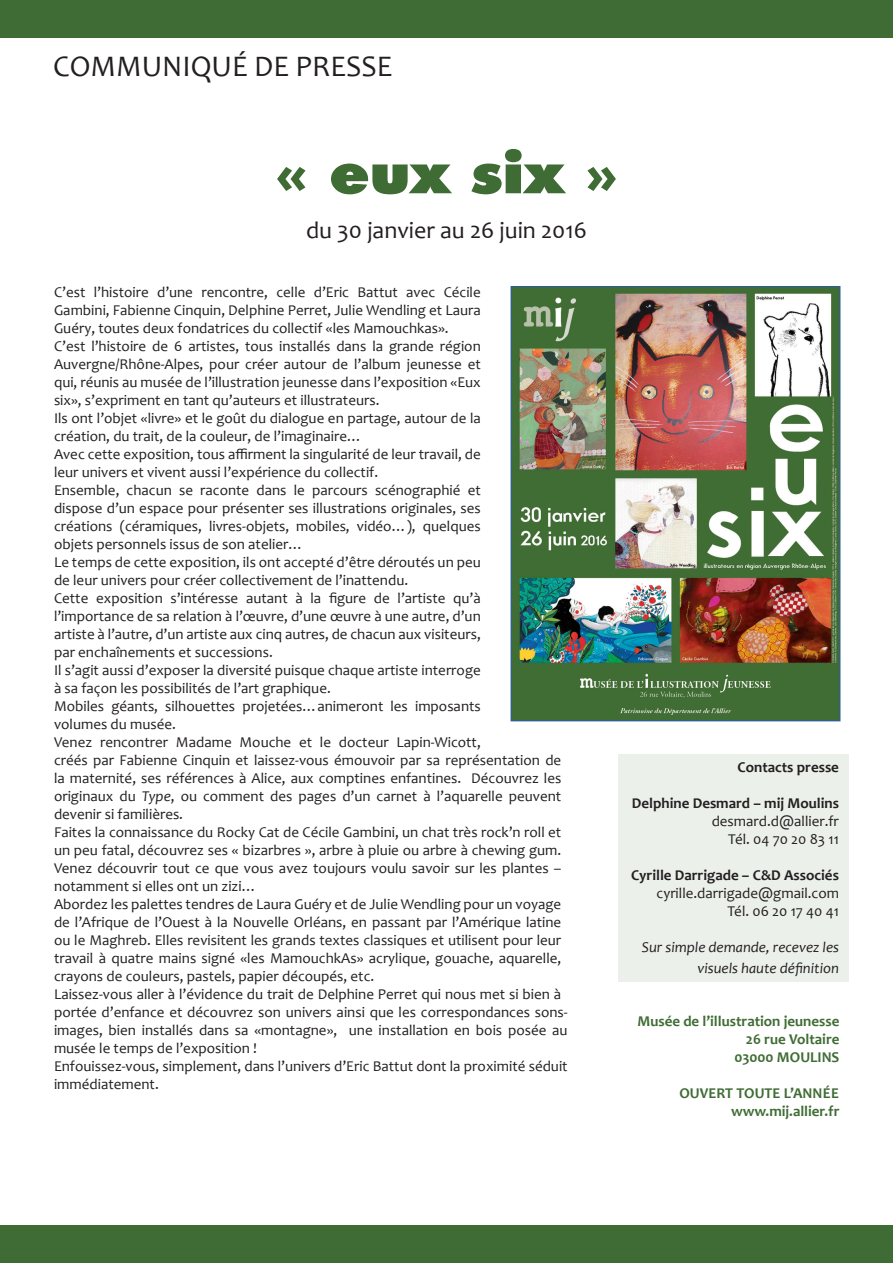
<style>
.page{position:relative;width:893px;height:1263px;background:#fff}
.page>*{position:absolute;margin:0;border:0;box-sizing:border-box;transform-origin:0 0}
.t1{font:900 57px "Futura BT";color:#3f6c34;scale:1.1 1}
.t2{font:30px "Candara";color:#231f20}
.t3{font:24px "Candara";color:#231f20}
.t4{font:15px/18px "Candara";color:#231f20}
.t5{font:700 15px "Candara";color:#3f6c34}
.t6{font:700 15px "Candara";color:#231f20}
.t7{font:italic 15px "Candara";color:#231f20}
.s1{font-style:italic}
</style>
<div class="page">
<div style="left:618px;top:754px;width:231px;height:228px;background:#ecf0eb"></div>
<img style="left:513px;top:288px;width:325px;height:431px">
<div style="left:511px;top:286px;width:329px;height:435px;border:1px solid #2f6095"></div>
<div style="left:0;top:0;width:893px;height:38px;background:#3f6c34"></div>
<div style="left:0;top:1225px;width:893px;height:38px;background:#3f6c34"></div>
<p class="t2" style="left:53px;top:48px;width:341px">COMMUNIQUÉ DE PRESSE</p>
<p class="t1" style="left:275px;top:138px;width:313px">« eux six »</p>
<p class="t3" style="left:306px;top:216px;width:282px">du 30 janvier au 26 juin 2016</p>
<p class="t4" style="left:54px;top:283px;width:428px;text-align:justify">C’est l’histoire d’une rencontre, celle d’Eric Battut avec Cécile Gambini, Fabienne Cinquin, Delphine Perret, Julie Wendling et Laura Guéry, toutes deux fondatrices du collectif «les Mamouchkas».</p>
<p class="t4" style="left:54px;top:337px;width:428px;text-align:justify">C’est l’histoire de 6 artistes, tous installés dans la grande région Auvergne/Rhône-Alpes, pour créer autour de l’album jeunesse et qui, réunis au musée de l’illustration jeunesse dans l’exposition «Eux six», s’expriment en tant qu’auteurs et illustrateurs.</p>
<p class="t4" style="left:54px;top:409px;width:428px">Ils ont l’objet «livre» et le goût du dialogue en partage, autour de la création, du trait, de la couleur, de l’imaginaire…</p>
<p class="t4" style="left:54px;top:445px;width:428px">Avec cette exposition, tous affirment la singularité de leur travail, de leur univers et vivent aussi l’expérience du collectif.</p>
<p class="t4" style="left:54px;top:481px;width:428px;text-align:justify">Ensemble, chacun se raconte dans le parcours scénographié et dispose d’un espace pour présenter ses illustrations originales, ses créations (céramiques, livres-objets, mobiles, vidéo…), quelques objets personnels issus de son atelier…</p>
<p class="t4" style="left:54px;top:553px;width:428px">Le temps de cette exposition, ils ont accepté d’être déroutés un peu de leur univers pour créer collectivement de l’inattendu.</p>
<p class="t4" style="left:54px;top:589px;width:428px;text-align:justify">Cette exposition s’intéresse autant à la figure de l’artiste qu’à l’importance de sa relation à l’œuvre, d’une œuvre à une autre, d’un artiste à l’autre, d’un artiste aux cinq autres, de chacun aux visiteurs, par enchaînements et successions.</p>
<p class="t4" style="left:54px;top:661px;width:428px">Il s’agit aussi d’exposer la diversité puisque chaque artiste interroge à sa façon les possibilités de l’art graphique.</p>
<p class="t4" style="left:54px;top:697px;width:428px">Mobiles géants, silhouettes projetées…animeront les imposants volumes du musée.</p>
<p class="t4" style="left:54px;top:733px;width:509px">Venez rencontrer Madame Mouche et le docteur Lapin-Wicott,<br>créés par Fabienne Cinquin et laissez-vous émouvoir par sa représentation de la maternité, ses références à Alice, aux comptines enfantines. Découvrez les originaux du <span class="s1">Type</span>, ou comment des pages d’un carnet à l’aquarelle peuvent devenir si familières.</p>
<p class="t4" style="left:54px;top:823px;width:509px;text-align:justify">Faites la connaissance du Rocky Cat de Cécile Gambini, un chat très rock’n roll et un peu fatal, découvrez ses « bizarbres », arbre à pluie ou arbre à chewing gum.<br>Venez découvrir tout ce que vous avez toujours voulu savoir sur les plantes – notamment si elles ont un zizi…</p>
<p class="t4" style="left:54px;top:895px;width:509px;text-align:justify">Abordez les palettes tendres de Laura Guéry et de Julie Wendling pour un voyage de l’Afrique de l’Ouest à la Nouvelle Orléans, en passant par l’Amérique latine ou le Maghreb. Elles revisitent les grands textes classiques et utilisent pour leur travail à quatre mains signé «les MamouchkAs» acrylique, gouache, aquarelle, crayons de couleurs, pastels, papier découpés, etc.</p>
<p class="t4" style="left:54px;top:985px;width:515px">Laissez-vous aller à l’évidence du trait de Delphine Perret qui nous met si bien à portée d’enfance et découvrez son univers ainsi que les correspondances sons&shy;images, bien installés dans sa «montagne», une installation en bois posée au musée le temps de l’exposition !</p>
<p class="t4" style="left:54px;top:1057px;width:515px">Enfouissez-vous, simplement, dans l’univers d’Eric Battut dont la proximité séduit immédiatement.</p>
<p class="t6" style="left:737px;top:758px;width:103px">Contacts presse</p>
<p class="t6" style="left:632px;top:794px;width:209px">Delphine Desmard – mij Moulins</p>
<p class="t4" style="left:712px;top:812px;width:129px">desmard.d@allier.fr</p>
<p class="t4" style="left:728px;top:830px;width:112px">Tél. 04 70 20 83 11</p>
<p class="t6" style="left:631px;top:866px;width:209px">Cyrille Darrigade – C&amp;D Associés</p>
<p class="t4" style="left:657px;top:884px;width:184px">cyrille.darrigade@gmail.com</p>
<p class="t4" style="left:727px;top:902px;width:113px">Tél. 06 20 17 40 41</p>
<p class="t7" style="left:642px;top:938px;width:199px">Sur simple demande, recevez les</p>
<p class="t7" style="left:697px;top:959px;width:143px">visuels haute définition</p>
<p class="t5" style="left:637px;top:1012px;width:204px">Musée de l’illustration jeunesse</p>
<p class="t5" style="left:746px;top:1030px;width:95px">26 rue Voltaire</p>
<p class="t5" style="left:734px;top:1048px;width:106px">03000 MOULINS</p>
<p class="t5" style="left:679px;top:1084px;width:161px">OUVERT TOUTE L’ANNÉE</p>
<p class="t5" style="left:731px;top:1102px;width:110px">www.mij.allier.fr</p>
</div>
